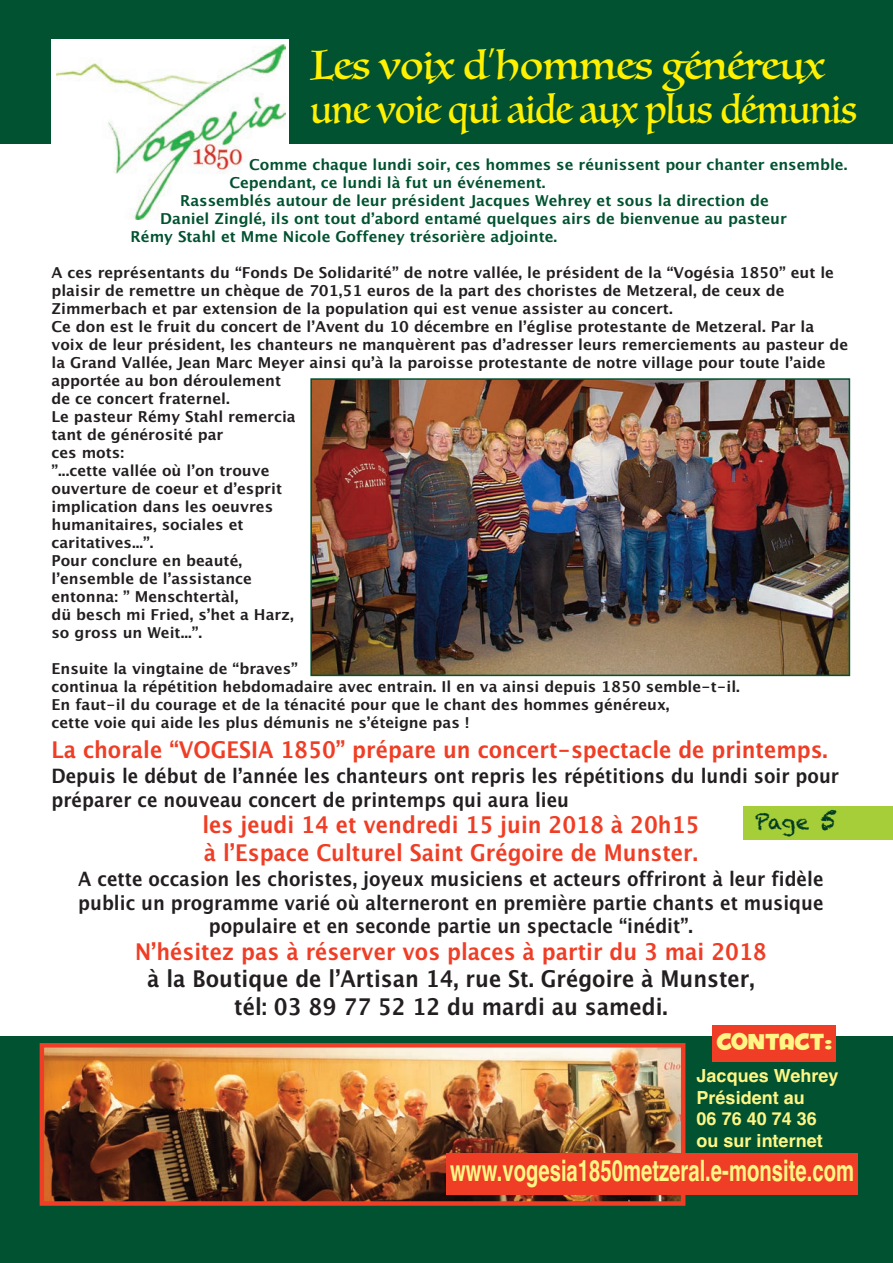
<style>
.page{position:relative;width:893px;height:1263px;background:#fff}
.page>*{position:absolute;margin:0;border:0;box-sizing:border-box;transform-origin:0 0}
.t1{font:39.45px/44.7px "Luminari";color:#fff101}
.t2{font:700 29.4px "Helvetica";color:#fff685;scale:.69 1}
.t3{font:27px "Fontdinerdotcom Huggable";letter-spacing:-.005em;color:#fff685}
.t4{font:700 23.1px/27.6px "Lucida Grande";color:#ef3e25;scale:.91 1}
.t5{font:700 23.1px/27.6px "Lucida Grande";color:#231f20;text-align:center;scale:.91 1}
.t6{font:21px "Chalkduster";color:#003b23}
.t7{font:700 19.8px/23.7px "Lucida Grande";color:#231f20;scale:.91 1}
.t8{font:700 18px/21.6px "Helvetica";color:#fff685}
.t9{font:700 15px/18px "Lucida Grande";color:#231f20}
.t10{font:700 15px "Lucida Grande";color:#015230}
.s1{font-size:27px}
</style>
<div class="page">
<div style="left:0;top:1191px;width:893px;height:72px;background:#015230"></div>
<div style="left:0;top:0;width:893px;height:144px;background:#015230"></div>
<div style="left:0;top:1037px;width:893px;height:196px;background:#015230"></div>
<div style="left:51px;top:40px;width:238px;height:184px;background:#fff"></div>
<img style="left:56px;top:44px;width:230px;height:175px">
<div style="left:712px;top:1025px;width:124px;height:36px;background:#ef3e25"></div>
<img style="left:45px;top:1048px;width:635px;height:153px">
<div style="left:40px;top:1043px;width:645px;height:163px;border:4px solid #ef3e25"></div>
<div style="left:446px;top:1153px;width:412px;height:42px;background:#ef3e25"></div>
<img style="left:313px;top:381px;width:534px;height:292px">
<div style="left:310px;top:378px;width:540px;height:298px;border:2px solid #015230"></div>
<div style="left:743px;top:807px;width:150px;height:33px;background:#a6ce39"></div>
<h1 class="t1" style="left:310px;top:42px;width:548px">Les voix d’hommes généreux une voie qui aide aux plus démunis</h1>
<p class="t10" style="left:249px;top:156px;width:600px">Comme chaque lundi soir, ces hommes se réunissent pour chanter ensemble.</p>
<p class="t10" style="left:229px;top:174px;width:317px">Cependant, ce lundi là fut un événement.</p>
<p class="t10" style="left:180px;top:192px;width:590px">Rassemblés autour de leur président Jacques Wehrey et sous la direction de</p>
<p class="t10" style="left:160px;top:210px;width:628px">Daniel Zinglé, ils ont tout d’abord entamé quelques airs de bienvenue au pasteur</p>
<p class="t10" style="left:131px;top:228px;width:428px">Rémy Stahl et Mme Nicole Goffeney trésorière adjointe.</p>
<p class="t9" style="left:52px;top:264px;width:798px">A ces représentants du “Fonds De Solidarité” de notre vallée, le président de la “Vogésia 1850” eut le plaisir de remettre un chèque de 701,51 euros de la part des choristes de Metzeral, de ceux de Zimmerbach et par extension de la population qui est venue assister au concert.<br>Ce don est le fruit du concert de l’Avent du 10 décembre en l’église protestante de Metzeral. Par la voix de leur président, les chanteurs ne manquèrent pas d’adresser leurs remerciements au pasteur de la Grand Vallée, Jean Marc Meyer ainsi qu’à la paroisse protestante de notre village pour toute l’aide apportée au bon déroulement<br>de ce concert fraternel.<br>Le pasteur Rémy Stahl remercia<br>tant de générosité par<br>ces mots:<br>”...cette vallée où l’on trouve<br>ouverture de coeur et d’esprit<br>implication dans les oeuvres<br>humanitaires, sociales et<br>caritatives...”.<br>Pour conclure en beauté,<br>l’ensemble de l’assistance<br>entonna: ” Menschtertàl,<br>dü besch mi Fried, s’het a Harz,<br>so gross un Weit...”.</p>
<p class="t9" style="left:52px;top:660px;width:690px">Ensuite la vingtaine de “braves”<br>continua la répétition hebdomadaire avec entrain. Il en va ainsi depuis 1850 semble-t-il.<br>En faut-il du courage et de la ténacité pour que le chant des hommes généreux,<br>cette voie qui aide les plus démunis ne s’éteigne pas !</p>
<h3 class="t4" style="left:52px;top:736px;width:855px">La chorale “VOGESIA 1850” prépare un concert-spectacle de printemps.</h3>
<h3 class="t7" style="left:52px;top:764px;width:867px">Depuis le début de l’année les chanteurs ont repris les répétitions du lundi soir pour préparer ce nouveau concert de printemps qui aura lieu</h3>
<h3 class="t4" style="left:202px;top:811px;width:548px">les jeudi 14 et vendredi 15 juin 2018 à 20h15 à l’Espace Culturel Saint Grégoire de Munster.</h3>
<h3 class="t7" style="left:78px;top:867px;width:821px;text-align:center">A cette occasion les choristes, joyeux musiciens et acteurs offriront à leur fidèle public un programme varié où alterneront en première partie chants et musique populaire et en seconde partie un spectacle “inédit”.</h3>
<h3 class="t4" style="left:135px;top:938px;width:696px">N’hésitez pas à réserver vos places à partir du 3 mai 2018</h3>
<h3 class="t5" style="left:147px;top:965px;width:669px">à la Boutique de l’Artisan 14, rue St. Grégoire à Munster, tél: 03 89 77 52 12 du mardi au samedi.</h3>
<h3 class="t6" style="left:755px;top:810px;width:84px">Page <span class="s1">5</span></h3>
<h3 class="t3" style="left:716px;top:1025px;width:117px">CONTACT:</h3>
<p class="t8" style="left:697px;top:1065px;width:143px">Jacques Wehrey<br>Président au<br>06 76 40 74 36 ou sur internet</p>
<h2 class="t2" style="left:450px;top:1153px;width:587px">www.vogesia1850metzeral.e-monsite.com</h2>
</div>
